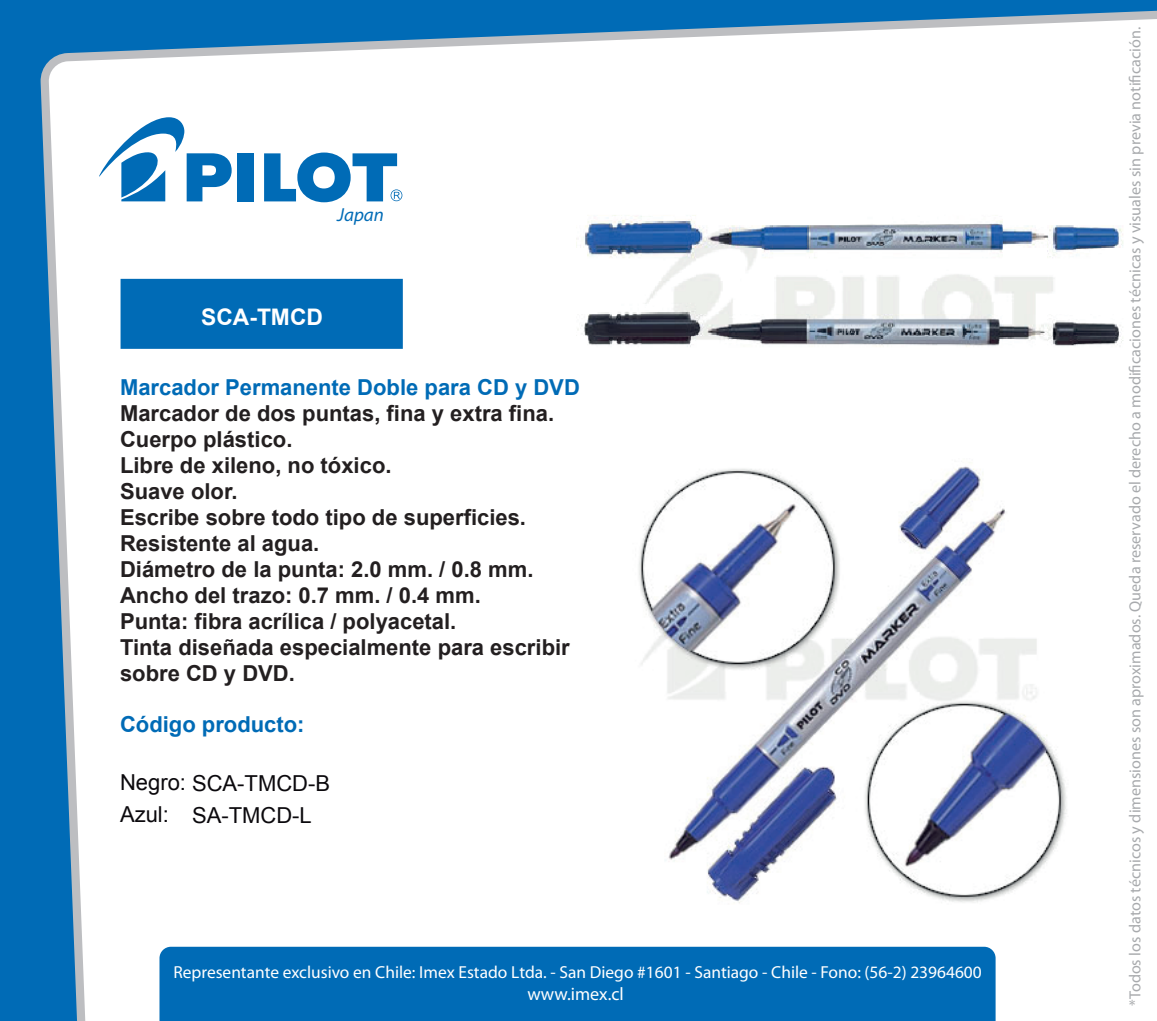
<style>
.page{position:relative;width:1157px;height:1021px;background:#fff}
.page>*{position:absolute;margin:0;border:0;box-sizing:border-box;transform-origin:0 0}
.t1{font:700 22.8px "Arial";color:#fff}
.t2{font:700 22px/26px "Arial";color:#231f20}
.t3{font:700 22px "Arial";color:#006bb6}
.t4{font:22px/31.6px "Arial";color:#0b090d}
.t5{font:italic 19px "Myriad Pro";color:#006bb6}
.t6{font:18.2px "Myriad Pro";color:#fff}
.t7{font:17.4px "Myriad Pro";color:#fff}
.t8{font:16.2px "Myriad Pro";color:#a8aaad}
</style>
<div class="page">
<div style="left:0;top:0;width:1157px;height:1020px;background:#006bb6"></div>
<div style="left:40px;top:10px;width:1117px;height:1010px;background:#fff"></div>
<svg style="left:159px;top:946px;width:836px;height:74px"></svg>
<div style="left:238px;top:153px;width:16px;height:48px;background:#006bb6"></div>
<svg style="left:264px;top:152px;width:138px;height:50px"></svg>
<svg style="left:98px;top:117px;width:134px;height:84px"></svg>
<svg style="left:121px;top:279px;width:282px;height:70px"></svg>
<img style="left:612px;top:458px;width:457px;height:455px">
<img style="left:577px;top:190px;width:546px;height:178px">
<svg style="left:1128px;top:365px;width:12px;height:7px"></svg>
<svg style="left:1128px;top:75px;width:12px;height:7px"></svg>
<p class="t5" style="left:337px;top:203px;width:48px">Japan</p>
<p class="t1" style="left:201px;top:301px;width:123px">SCA-TMCD</p>
<p class="t3" style="left:120px;top:373px;width:461px">Marcador Permanente Doble para CD y DVD</p>
<p class="t2" style="left:120px;top:401px;width:451px">Marcador de dos puntas, fina y extra fina.<br>Cuerpo plástico.<br>Libre de xileno, no tóxico.<br>Suave olor.<br>Escribe sobre todo tipo de superficies.<br>Resistente al agua.<br>Diámetro de la punta: 2.0 mm. / 0.8 mm.<br>Ancho del trazo: 0.7 mm. / 0.4 mm.<br>Punta: fibra acrílica / polyacetal.<br>Tinta diseñada especialmente para escribir sobre CD y DVD.</p>
<p class="t3" style="left:120px;top:709px;width:186px">Código producto:</p>
<p class="t4" style="left:120px;top:767px;width:212px">Negro: SCA-TMCD-B<br>Azul:</p>
<p class="t4" style="left:192px;top:799px;width:121px">SA-TMCD-L</p>
<p class="t7" style="left:173px;top:961px;width:810px">Representante exclusivo en Chile: Imex Estado Ltda. - San Diego #1601 - Santiago - Chile - Fono: (56-2) 23964600</p>
<p class="t6" style="left:527px;top:982px;width:98px">www.imex.cl</p>
<p class="t8" style="left:1125px;top:1005px;width:980px;rotate:-90deg">*Todos los datos técnicos y dimensiones son aproximados. Queda reservado el derecho a modi caciones técnicas y visuales sin previa noti cación.</p>
</div>
